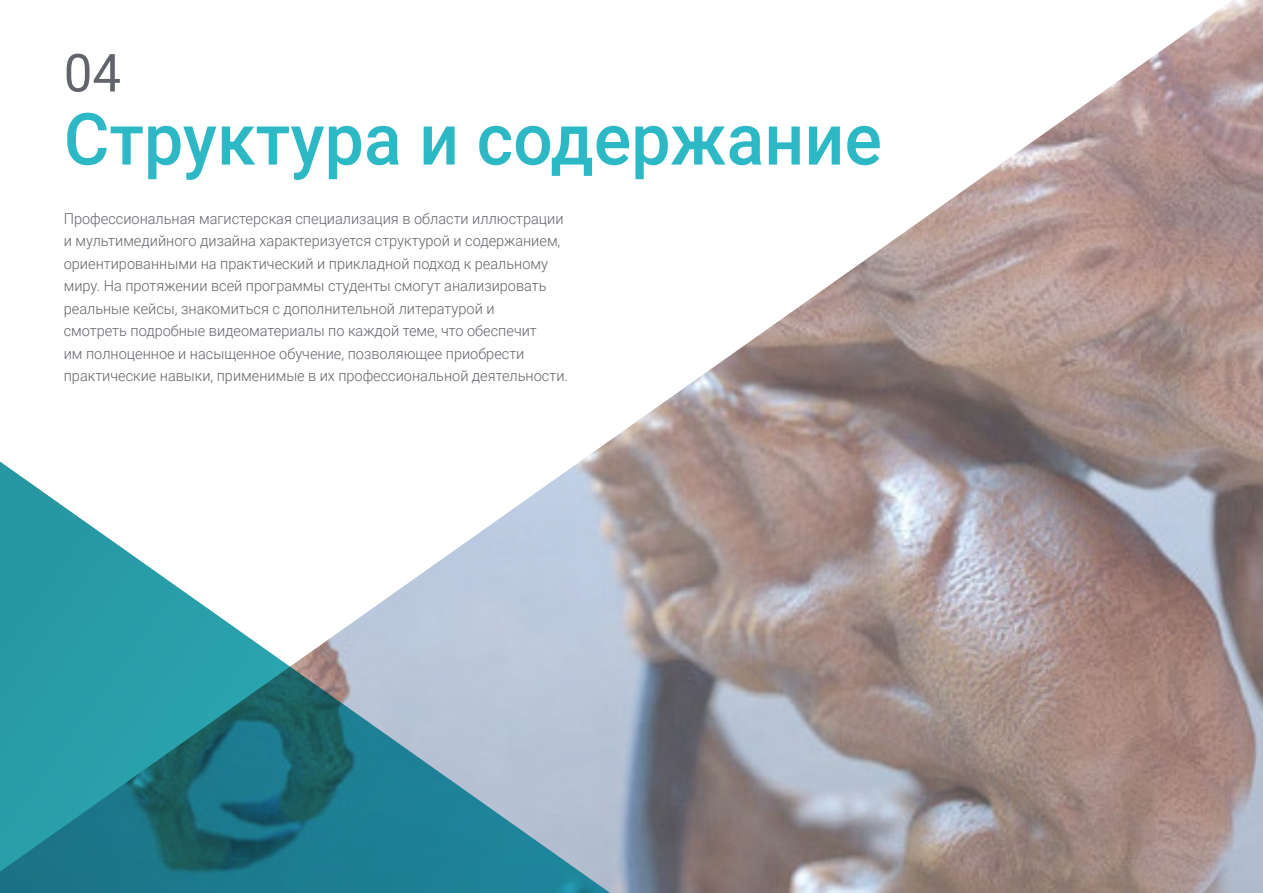
<style>
.page{position:relative;width:1263px;height:893px;background:#fff}
.page>*{position:absolute;margin:0;border:0;box-sizing:border-box;transform-origin:0 0}
.t1{font:500 72px "Roboto";color:#2db8c5}
.t2{font:52.5px "Roboto";color:#61646a}
.t3{font:300 15px/22.5px "Roboto";color:#61646a}
</style>
<div class="page">
<img style="left:602px;top:0;width:661px;height:893px">
<svg style="left:0;top:446px;width:640px;height:447px"></svg>
<h2 class="t2" style="left:64px;top:36px;width:59px">04</h2>
<h1 class="t1" style="left:64px;top:89px;width:820px">Структура и содержание</h1>
<p class="t3" style="left:64px;top:207px;width:506px">Профессиональная магистерская специализация в области иллюстрации и мультимедийного дизайна характеризуется структурой и содержанием, ориентированными на практический и прикладной подход к реальному миру. На протяжении всей программы студенты смогут анализировать реальные кейсы, знакомиться с дополнительной литературой и<br>смотреть подробные видеоматериалы по каждой теме, что обеспечит<br>им полноценное и насыщенное обучение, позволяющее приобрести практические навыки, применимые в их профессиональной деятельности.</p>
</div>
